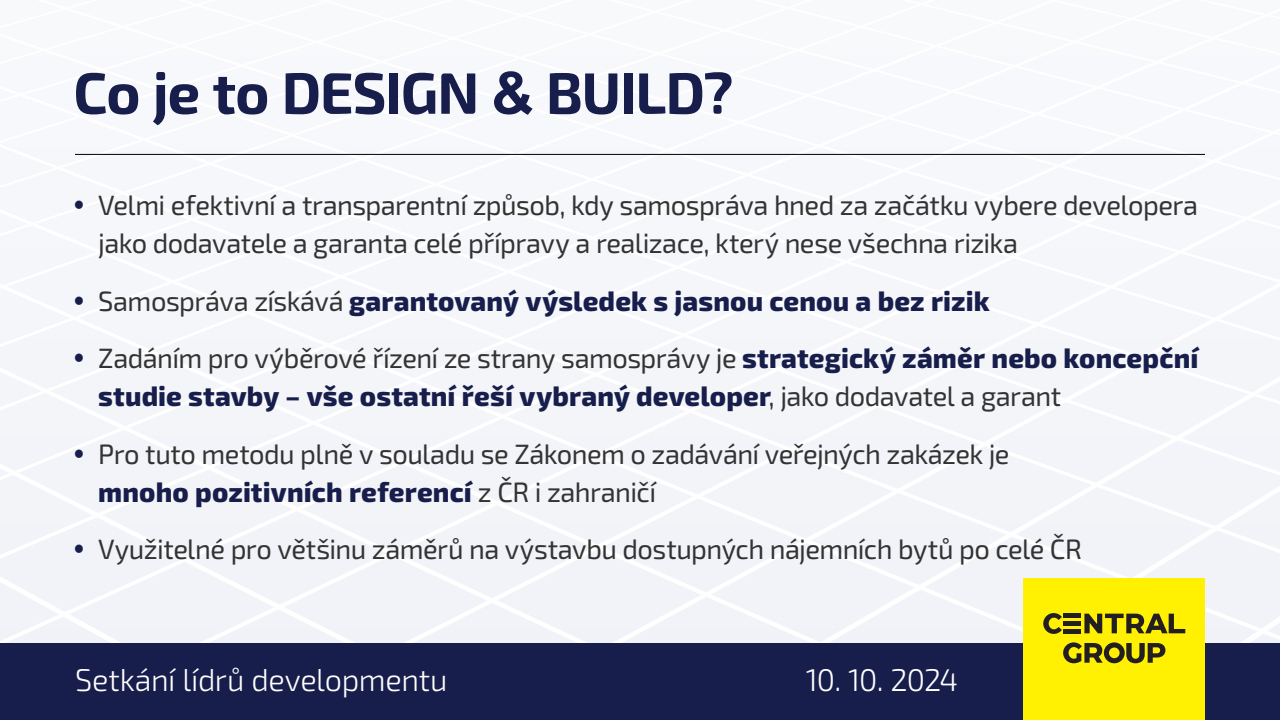
<style>
.page{position:relative;width:1280px;height:720px;background:#fff}
.page>*{position:absolute;margin:0;border:0;box-sizing:border-box;transform-origin:0 0}
.NADPIS_MODRA{font:700 58.4px "Exo 2";letter-spacing:-.025em;color:#181e4c}
.t1{font:300 31.4px "Exo 2";letter-spacing:-.01em;color:#fff}
.t2{font:27.9px/38.1px "Exo 2";letter-spacing:-.02em;color:#333}
.t3{font:800 27.9px/38.1px "Exo 2";letter-spacing:.005em;color:#181e4c}
.s1{font-family:"Arial"}
.s2{font-weight:400;color:#333}
.s3{font-weight:800;color:#181e4c}
</style>
<div class="page">
<img style="left:0;top:135px;width:1280px;height:508px">
<hr style="left:75px;top:154px;width:1130px;height:1px;background:#000">
<div style="left:0;top:643px;width:1280px;height:77px;background:#181e4c"></div>
<div style="left:1024px;top:579px;width:181px;height:141px;background:#fff101"></div>
<svg style="left:1043px;top:613px;width:19px;height:21px"></svg>
<svg style="left:1063px;top:642px;width:102px;height:21px"></svg>
<hr style="left:1064px;top:614px;width:17px;height:4px;background:#231f20">
<div style="left:1064px;top:621px;width:17px;height:5px;background:#231f20"></div>
<hr style="left:1064px;top:629px;width:17px;height:4px;background:#231f20">
<svg style="left:1084px;top:614px;width:101px;height:19px"></svg>
<svg style="left:75px;top:201px;width:8px;height:8px"></svg>
<svg style="left:75px;top:296px;width:8px;height:9px"></svg>
<svg style="left:75px;top:354px;width:8px;height:8px"></svg>
<svg style="left:75px;top:449px;width:8px;height:8px"></svg>
<svg style="left:75px;top:545px;width:8px;height:8px"></svg>
<p class="NADPIS_MODRA" style="left:73px;top:49px;width:662px">Co je to DESIGN <span class="s1">&amp;</span> BUILD?</p>
<p class="t2" style="left:98px;top:185px;width:1101px">Velmi efektivní a transparentní způsob, kdy samospráva hned za začátku vybere developera jako dodavatele a garanta celé přípravy a realizace, který nese všechna rizika</p>
<p class="t3" style="left:98px;top:280px;width:893px"><span class="s2">Samospráva získává</span> garantovaný výsledek s jasnou cenou a bez rizik</p>
<p class="t3" style="left:98px;top:337px;width:1102px"><span class="s2">Zadáním pro výběrové řízení ze strany samosprávy je</span> strategický záměr nebo koncepční studie stavby – vše ostatní řeší vybraný developer<span class="s2">, jako dodavatel a garant</span></p>
<p class="t2" style="left:98px;top:434px;width:913px">Pro tuto metodu plně v souladu se Zákonem o zadávání veřejných zakázek je <span class="s3">mnoho pozitivních referencí</span> z ČR i zahraničí</p>
<p class="t2" style="left:98px;top:529px;width:985px">Využitelné pro většinu záměrů na výstavbu dostupných nájemních bytů po celé ČR</p>
<p class="t1" style="left:75px;top:659px;width:374px">Setkání lídrů developmentu</p>
<p class="t1" style="left:806px;top:659px;width:154px">10. 10. 2024</p>
</div>
